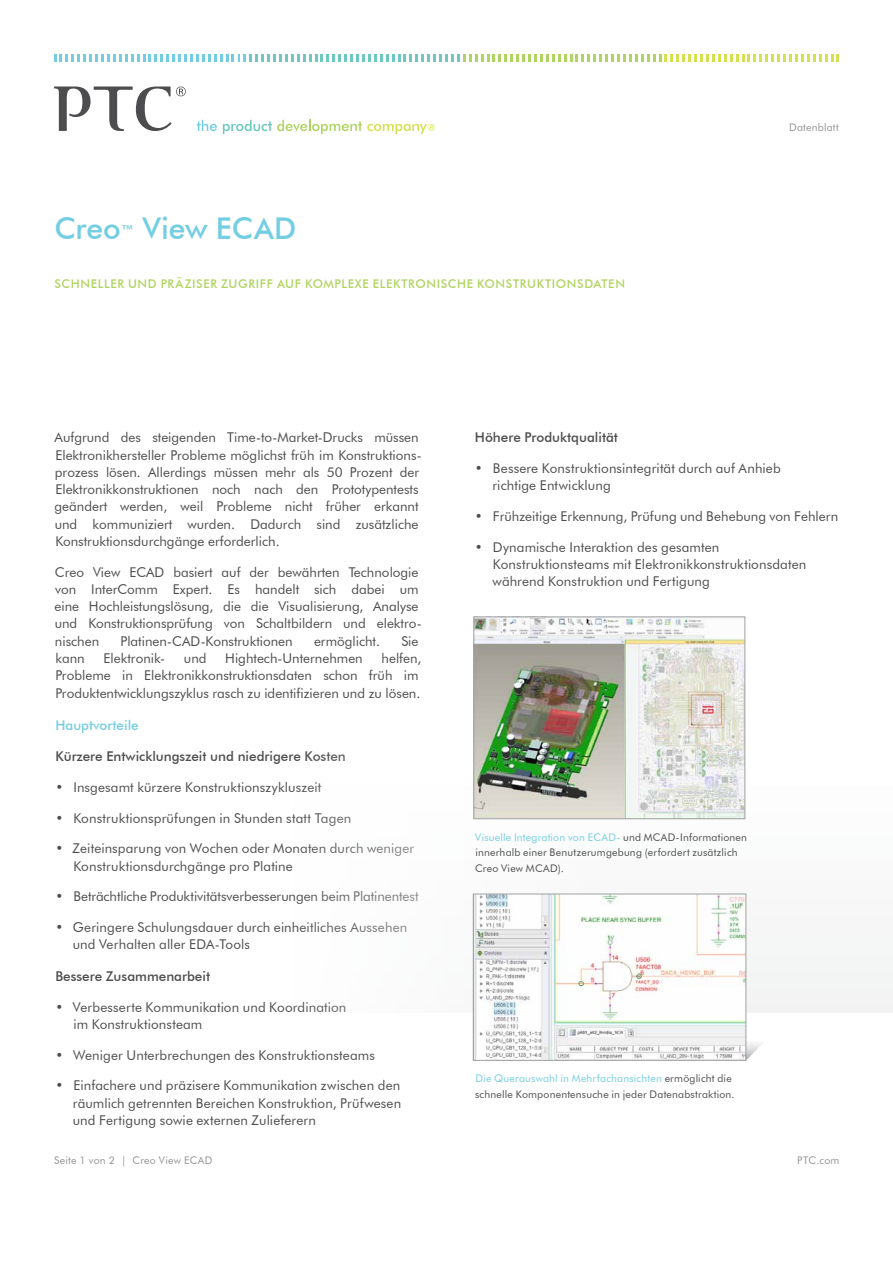
<style>
.page{position:relative;width:893px;height:1263px;background:#fff}
.page>*{position:absolute;margin:0;border:0;box-sizing:border-box;transform-origin:0 0}
.t1{font:500 30px "Futura BT";letter-spacing:.005em;color:#74cee2}
.t2{font:13.5px/17.2px "Futura BT";letter-spacing:.005em;color:#4d4d4f}
.t3{font:500 13.5px "Futura BT";color:#4d4d4f}
.t4{font:500 13.5px "Futura BT";color:#74cee2}
.t5{font:500 12px "Futura BT";letter-spacing:.055em;color:#b0d461}
.t6{font:10.5px/15.8px "Futura BT";letter-spacing:.02em;color:#4d4d4f}
.t7{font:10.5px "Futura BT";letter-spacing:.02em;color:#919396}
.t8{font:9.75px "Futura BT";color:#d5e04e}
.s1{font-size:16.5px}
.s2{color:#74cee2}
</style>
<div class="page">
<svg style="left:197px;top:120px;width:20px;height:11px"></svg>
<svg style="left:223px;top:120px;width:204px;height:14px"></svg>
<svg style="left:54px;top:54px;width:785px;height:8px"></svg>
<svg style="left:54px;top:87px;width:132px;height:44px"></svg>
<img style="left:746px;top:1041px;width:16px;height:19px">
<img style="left:475px;top:896px;width:269px;height:162px">
<div style="left:473px;top:894px;width:273px;height:166px;border:1px solid #9ea0a2"></div>
<img style="left:475px;top:619px;width:268px;height:198px">
<div style="left:473px;top:617px;width:272px;height:202px;border:1px solid #9ea0a2"></div>
<p class="t8" style="left:427px;top:122px;width:10px">®</p>
<h1 class="t1" style="left:54px;top:210px;width:244px">Creo<span class="s1">™</span> View ECAD</h1>
<p class="t5" style="left:54px;top:277px;width:396px">Sch neller und präzise r Zugriff auf komplexe elektronische</p>
<p class="t5" style="left:477px;top:277px;width:110px">Konstruktionsda</p>
<p class="t5" style="left:602px;top:277px;width:25px">ten</p>
<p class="t7" style="left:789px;top:121px;width:51px">Datenblatt</p>
<p class="t2" style="left:54px;top:429px;width:367px;text-align:justify">Aufgrund des steigenden Time-to-Market-Drucks müssen Elektronikhersteller Probleme möglichst früh im Konstruktions&shy;prozess lösen. Allerdings müssen mehr als 50 Prozent der Elektronikkonstruktionen noch nach den Prototypentests geändert werden, weil Probleme nicht früher erkannt und kommuniziert wurden. Dadurch sind zusätzliche Konstruktionsdurchgänge erforderlich.</p>
<p class="t2" style="left:55px;top:563px;width:367px;text-align:justify">Creo View ECAD basiert auf der bewährten Technologie von InterComm Expert. Es handelt sich dabei um eine Hochleistungslösung, die die Visualisierung, Analyse und Konstruktionsprüfung von Schaltbildern und elektro&shy;nischen</p>
<p class="t2" style="left:120px;top:632px;width:174px">Platinen-CAD-Konstruktionen</p>
<p class="t2" style="left:314px;top:632px;width:68px">ermöglicht.</p>
<p class="t2" style="left:401px;top:632px;width:19px">Sie</p>
<p class="t2" style="left:55px;top:649px;width:368px;text-indent:326px">helfen,<br>Probleme in Elektronikkonstruktionsdaten schon früh im<br>Produktentwicklungszyklus rasch zu identifizieren und zu lösen.</p>
<p class="t4" style="left:55px;top:717px;width:85px">Hauptvorteile</p>
<p class="t3" style="left:55px;top:748px;width:292px">Kürzere Entwicklungszeit und niedrigere Kosten</p>
<p class="t2" style="left:55px;top:778px;width:267px">• Insgesamt kürzere Konstruktionszykluszeit</p>
<p class="t2" style="left:55px;top:809px;width:297px">• Konstruktionsprüfungen in Stunden statt Tagen</p>
<p class="t2" style="left:73px;top:840px;width:342px;text-indent:-18px">• Zeiteinsparung von Wochen oder Monaten durch weniger<br>Konstruktionsdurchgänge pro Platine</p>
<p class="t2" style="left:55px;top:888px;width:365px">• Beträchtliche Produktivitätsverbesserungen beim Platinentest</p>
<p class="t2" style="left:73px;top:919px;width:336px;text-indent:-17px">• Geringere Schulungsdauer durch einheitliches Aussehen und Verhalten aller EDA-Tools</p>
<p class="t3" style="left:55px;top:968px;width:156px">Bessere Zusammenarbeit</p>
<p class="t2" style="left:73px;top:998px;width:275px;text-indent:-18px">• Verbesserte Kommunikation und Koordination im Konstruktionsteam</p>
<p class="t2" style="left:55px;top:1046px;width:321px">• Weniger Unterbrechungen des Konstruktionsteams</p>
<p class="t2" style="left:73px;top:1077px;width:330px;text-align:justify;text-indent:-17px">• Einfachere und präzisere Kommunikation zwischen den räumlich getrennten Bereichen Konstruktion, Prüfwesen und Fertigung sowie externen Zulieferern</p>
<p class="t2" style="left:55px;top:649px;width:31px">kann</p>
<p class="t2" style="left:104px;top:649px;width:63px">Elektronik-</p>
<p class="t2" style="left:184px;top:649px;width:24px">und</p>
<p class="t2" style="left:225px;top:649px;width:139px">Hightech-Unternehmen</p>
<p class="t3" style="left:475px;top:429px;width:145px">Höhere Produktqualität</p>
<p class="t2" style="left:492px;top:460px;width:290px;text-indent:-18px">• Bessere Konstruktionsintegrität durch auf Anhieb richtige Entwicklung</p>
<p class="t2" style="left:475px;top:508px;width:365px">• Frühzeitige Erkennung, Prüfung und Behebung von Fehlern</p>
<p class="t2" style="left:493px;top:538px;width:315px;text-indent:-18px">• Dynamische Interaktion des gesamten<br>Konstruktionsteams mit Elektronikkonstruktionsdaten während Konstruktion und Fertigung</p>
<p class="t6" style="left:475px;top:829px;width:273px"><span class="s2">Visuelle Integration von ECAD-</span> und MCAD-Informationen innerhalb einer Benutzerumgebung (erfordert zusätzlich<br>Creo View MCAD).</p>
<p class="t6" style="left:475px;top:1070px;width:261px"><span class="s2">Die Querauswahl in Mehrfachansichten</span> ermöglicht die schnelle Komponentensuche in jeder Datenabstraktion.</p>
<p class="t7" style="left:54px;top:1154px;width:160px">Seite 1 von 2 | Creo View ECAD</p>
<p class="t7" style="left:797px;top:1154px;width:44px">PTC.com</p>
</div>
